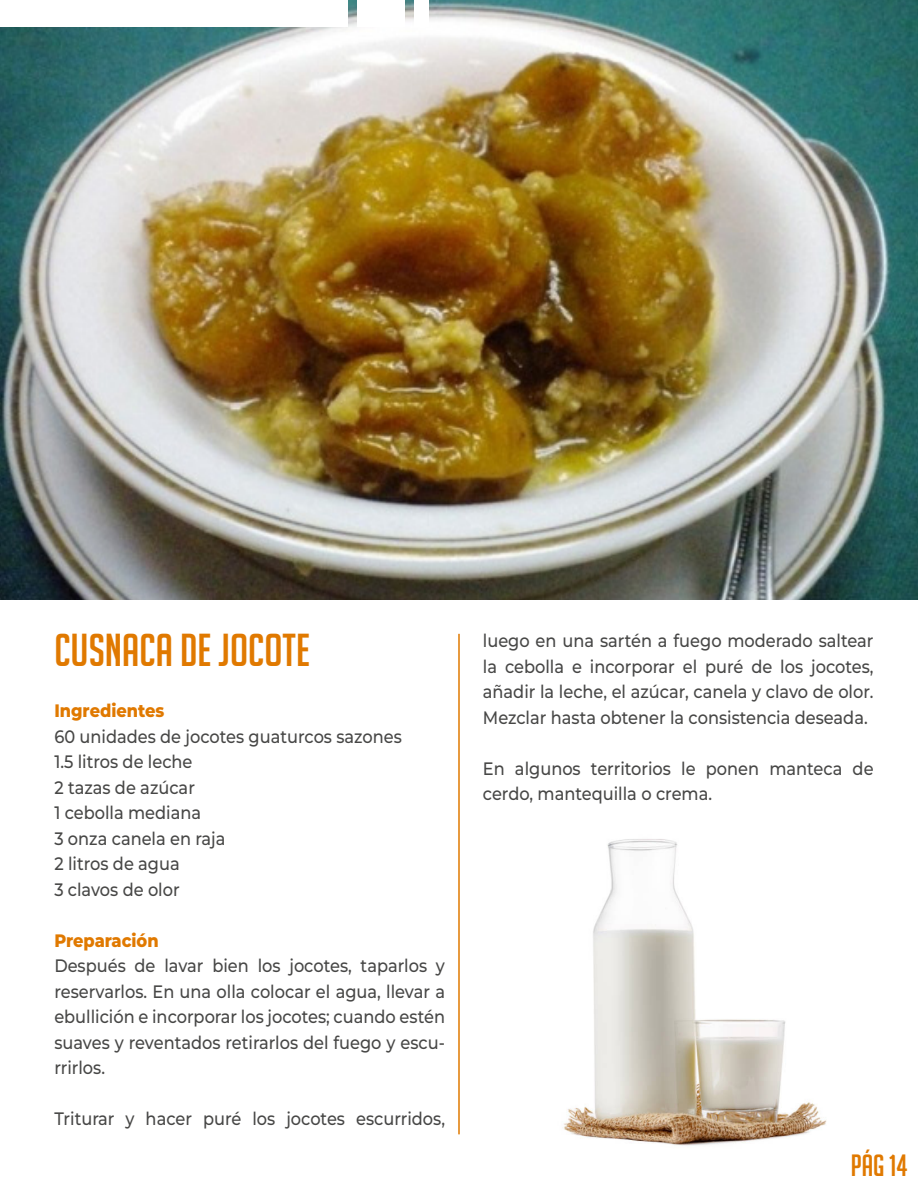
<style>
.page{position:relative;width:918px;height:1188px;background:#fff}
.page>*{position:absolute;margin:0;border:0;box-sizing:border-box;transform-origin:0 0}
.t1{font:45px "Big Noodle Titling";color:#e07900}
.t2{font:30px "Big Noodle Titling";color:#e07900}
.t3{font:500 18px/25.5px "Montserrat";color:#474746;scale:.9 1}
.t4{font:800 18px "Montserrat";color:#e07900;scale:.9 1}
</style>
<div class="page">
<img style="left:563px;top:839px;width:264px;height:307px">
<img style="left:0;top:0;width:918px;height:599px">
<div style="left:357px;top:0;width:48px;height:27px;background:#fff"></div>
<div style="left:414px;top:0;width:14px;height:27px;background:#fff"></div>
<div style="left:0;top:0;width:347px;height:27px;background:#fff"></div>
<hr style="left:458px;top:634px;width:2px;height:500px;background:#e07900">
<h1 class="t1" style="left:54px;top:626px;width:257px">CUSNACA DE JOCOTE</h1>
<p class="t4" style="left:54px;top:699px;width:124px">Ingredientes</p>
<p class="t3" style="left:54px;top:723px;width:388px">60 unidades de jocotes guaturcos sazones<br>1.5 litros de leche<br>2 tazas de azúcar<br>1 cebolla mediana<br>3 onza canela en raja<br>2 litros de agua<br>3 clavos de olor</p>
<p class="t4" style="left:54px;top:928px;width:117px">Preparación</p>
<p class="t3" style="left:54px;top:953px;width:436px;text-align:justify">Después de lavar bien los jocotes, taparlos y reservarlos. En una olla colocar el agua, llevar a ebullición e incorporar los jocotes; cuando estén suaves y reventados retirarlos del fuego y escu&shy;rrirlos.</p>
<p class="t3" style="left:54px;top:1106px;width:436px">Triturar y hacer puré los jocotes escurridos,</p>
<p class="t3" style="left:483px;top:628px;width:436px;text-align:justify">luego en una sartén a fuego moderado saltear la cebolla e incorporar el puré de los jocotes, añadir la leche, el azúcar, canela y clavo de olor.<br>Mezclar hasta obtener la consistencia deseada.</p>
<p class="t3" style="left:483px;top:755px;width:436px">En algunos territorios le ponen manteca de cerdo, mantequilla o crema.</p>
<h2 class="t2" style="left:851px;top:1149px;width:58px">PÁG 14</h2>
</div>
